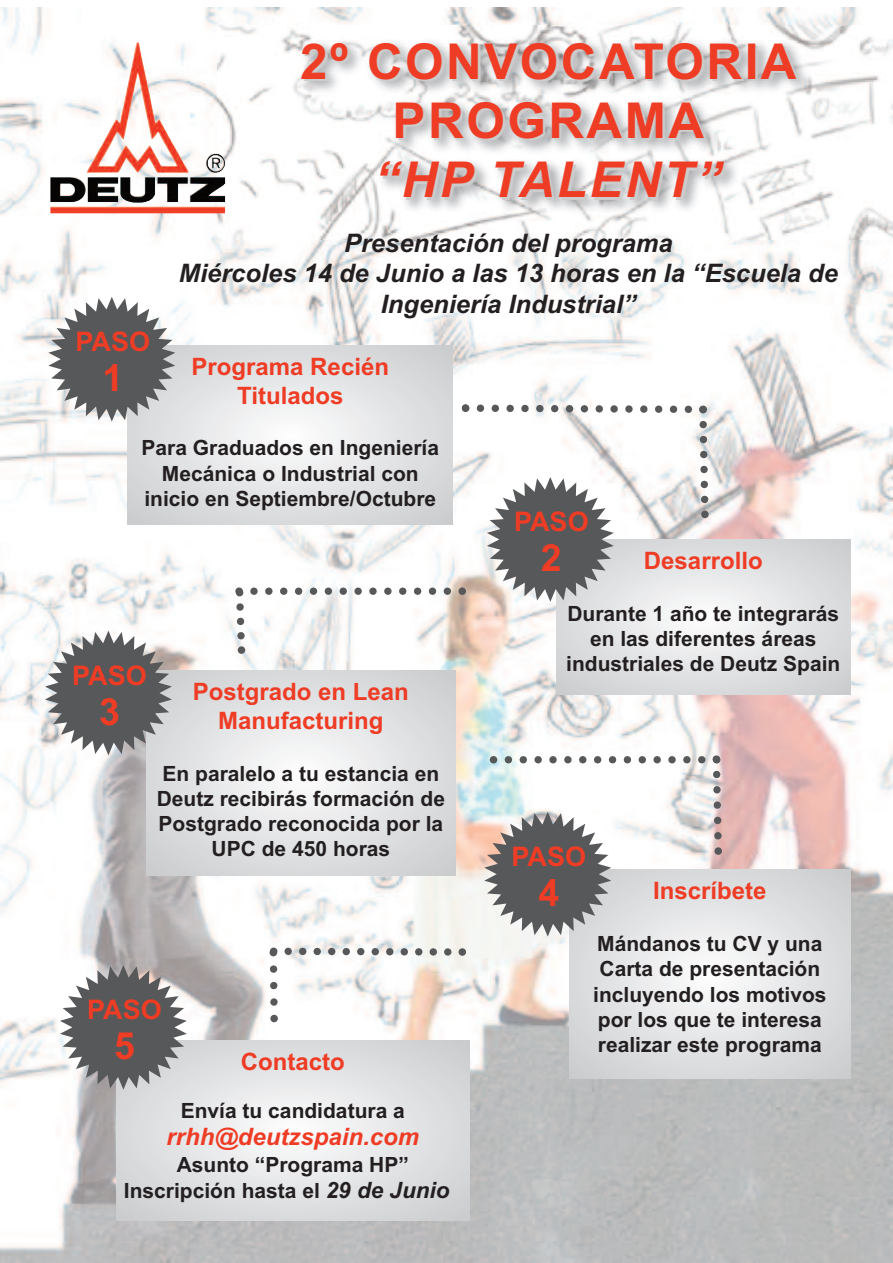
<style>
.page{position:relative;width:893px;height:1263px;background:#fff}
.page>*{position:absolute;margin:0;border:0;box-sizing:border-box;transform-origin:0 0}
.t1{font:700 49.5px/59.4px "Arial";letter-spacing:.05em;color:#ef3c25;text-align:center}
.t2{font:italic 700 49.5px "Arial";letter-spacing:.05em;color:#ef3c25}
.t3{font:700 37.5px "Arial";color:#ef3c25}
.t4{font:700 27px "Arial";color:#ef3c25}
.t5{font:italic 700 25.5px/30.6px "Arial";color:#231f20;text-align:center}
.t6{font:700 24px/28.8px "Arial";color:#ef3c25;text-align:center}
.t7{font:italic 700 24px "Arial";color:#ef3c25}
.t8{font:700 21px/25.2px "Arial";color:#231f20;text-align:center}
.s1{font-style:italic;font-size:22.5px}
</style>
<div class="page">
<img style="left:0;top:7px;width:893px;height:1256px">
<img style="left:218px;top:25px;width:675px;height:215px">
<img style="left:50px;top:43px;width:175px;height:170px">
<svg style="left:128px;top:345px;width:325px;height:180px;background:#dddee0"></svg>
<svg style="left:556px;top:540px;width:294px;height:155px;background:#dedfe1"></svg>
<svg style="left:146px;top:670px;width:309px;height:205px;background:#e0e1e3"></svg>
<svg style="left:569px;top:870px;width:281px;height:208px"></svg>
<svg style="left:116px;top:1040px;width:353px;height:181px;background:#e1e1e3"></svg>
<svg style="left:48px;top:297px;width:127px;height:125px"></svg>
<svg style="left:45px;top:631px;width:127px;height:124px"></svg>
<svg style="left:60px;top:965px;width:127px;height:125px;background:#89898a"></svg>
<svg style="left:484px;top:751px;width:242px;height:185px"></svg>
<svg style="left:232px;top:401px;width:480px;height:253px"></svg>
<svg style="left:266px;top:944px;width:200px;height:78px"></svg>
<h1 class="t1" style="left:300px;top:32px;width:498px">2º CONVOCATORIA<br>PROGRAMA</h1>
<h1 class="t2" style="left:374px;top:151px;width:348px">“HP TALENT”</h1>
<p class="t5" style="left:179px;top:228px;width:661px">Presentación del programa<br>Miércoles 14 de Junio a las 13 horas en la “Escuela de<br>Ingeniería Industrial”</p>
<p class="t4" style="left:76px;top:326px;width:76px">PASO</p>
<h2 class="t3" style="left:102px;top:356px;width:22px">1</h2>
<p class="t6" style="left:192px;top:352px;width:199px">Programa Recién<br>Titulados</p>
<p class="t8" style="left:141px;top:436px;width:299px">Para Graduados en Ingeniería<br>Mecánica o Industrial con inicio en Septiembre/Octubre</p>
<p class="t4" style="left:72px;top:660px;width:76px">PASO</p>
<h2 class="t3" style="left:99px;top:690px;width:22px">3</h2>
<p class="t6" style="left:193px;top:677px;width:218px">Postgrado en Lean<br>Manufacturing</p>
<p class="t8" style="left:157px;top:761px;width:290px">En paralelo a tu estancia en<br>Deutz recibirás formación de<br>Postgrado reconocida por la<br>UPC de 450 horas</p>
<p class="t4" style="left:87px;top:994px;width:76px">PASO</p>
<h2 class="t3" style="left:114px;top:1024px;width:22px">5</h2>
<p class="t6" style="left:241px;top:1047px;width:105px">Contacto</p>
<p class="t8" style="left:181px;top:1098px;width:226px">Envía tu candidatura a</p>
<p class="t7" style="left:166px;top:1123px;width:254px">rrhh@deutzspain.com</p>
<p class="t8" style="left:124px;top:1151px;width:327px;line-height:26.2px">Asunto “Programa HP”<br>Inscripción hasta el <span class="s1">29 de Junio</span></p>
<p class="t4" style="left:514px;top:506px;width:76px">PASO</p>
<h2 class="t3" style="left:541px;top:536px;width:22px">2</h2>
<p class="t6" style="left:644px;top:546px;width:120px">Desarrollo</p>
<p class="t8" style="left:566px;top:601px;width:276px">Durante 1 año te integrarás en las diferentes áreas industriales de Deutz Spain</p>
<p class="t4" style="left:512px;top:841px;width:76px">PASO</p>
<h2 class="t3" style="left:538px;top:871px;width:22px">4</h2>
<p class="t6" style="left:653px;top:877px;width:115px">Inscríbete</p>
<p class="t8" style="left:593px;top:931px;width:235px">Mándanos tu CV y una<br>Carta de presentación incluyendo los motivos por los que te interesa realizar este programa</p>
</div>
